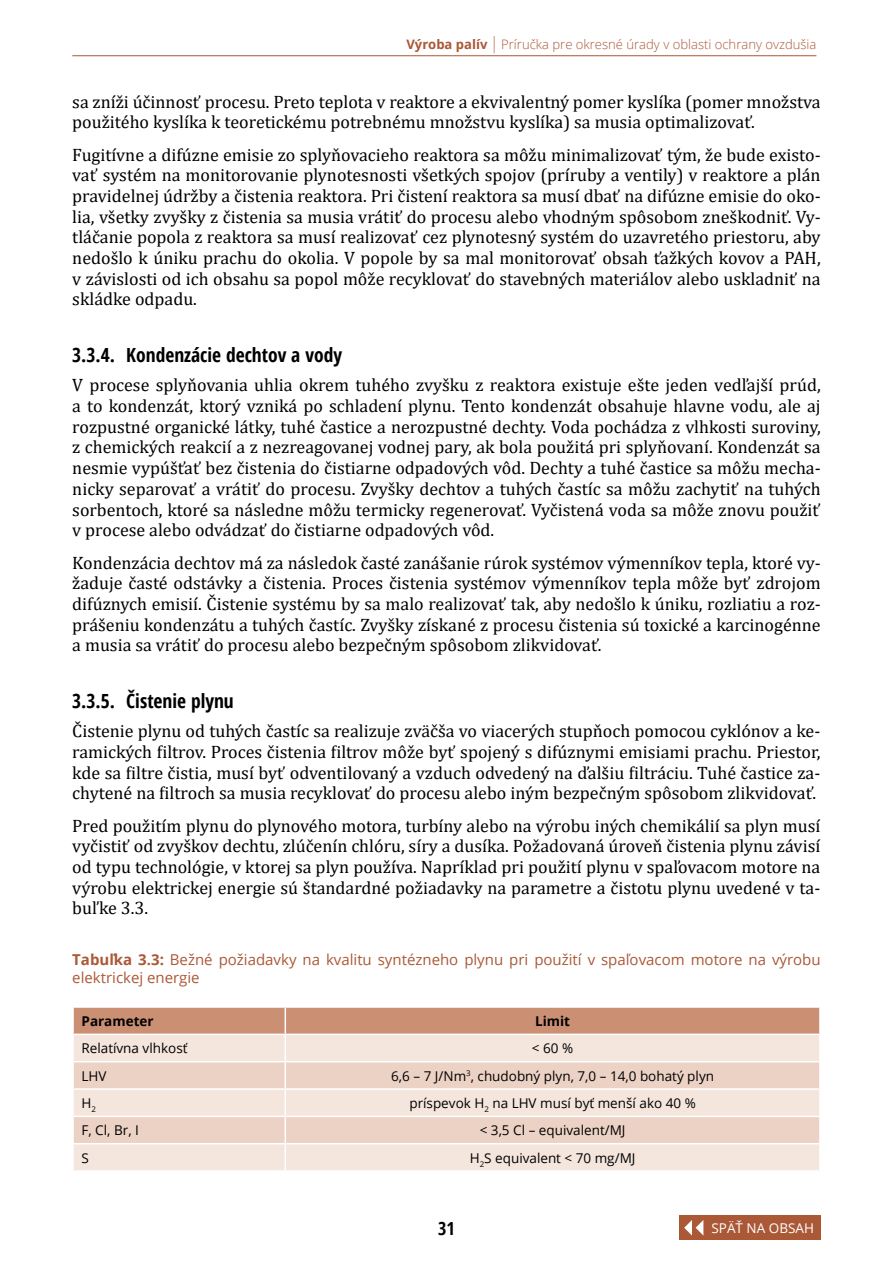
<style>
.page{position:relative;width:893px;height:1263px;background:#fff}
.page>*{position:absolute;margin:0;border:0;box-sizing:border-box;transform-origin:0 0}
.Podnadpis_2{font:700 condensed 19.5px "Open Sans";color:#000}
.Prvý_odstavec{font:18px/20.7px "Cambria";color:#000;text-align:justify}
.t1{font:700 condensed 18px "Open Sans";color:#000}
.popis_tabuľky{font:15px/18px "Open Sans";color:#ab5836}
.obsah_tabuľky{font:13.5px "Open Sans";color:#000}
.obsah_tabuľky-2{font:700 13.5px "Open Sans";color:#000}
.t2{font:13.5px "Open Sans";color:#fff}
.t3{font:300 13.05px "Open Sans";color:#ab5836}
.s1{font-weight:700}
.s2{font-size:16.95px}
</style>
<div class="page">
<hr style="left:72px;top:55px;width:744px;height:1px;background:#ab5836">
<div style="left:679px;top:1215px;width:142px;height:25px;background:#ab5836"></div>
<svg style="left:684px;top:1220px;width:19px;height:15px"></svg>
<svg style="left:73px;top:1008px;width:747px;height:162px;background:#ebd2c5"></svg>
<hr style="left:72px;top:1035px;width:2px;height:26px;background:#fff">
<hr style="left:819px;top:1035px;width:2px;height:26px;background:#fff">
<hr style="left:72px;top:1062px;width:2px;height:26px;background:#fff">
<hr style="left:819px;top:1062px;width:2px;height:26px;background:#fff">
<hr style="left:72px;top:1090px;width:2px;height:25px;background:#fff">
<hr style="left:819px;top:1090px;width:2px;height:25px;background:#fff">
<hr style="left:72px;top:1117px;width:2px;height:26px;background:#fff">
<hr style="left:819px;top:1117px;width:2px;height:26px;background:#fff">
<hr style="left:72px;top:1144px;width:2px;height:26px;background:#fff">
<hr style="left:819px;top:1144px;width:2px;height:26px;background:#fff">
<hr style="left:72px;top:1008px;width:2px;height:25px;background:#fff">
<hr style="left:819px;top:1008px;width:2px;height:25px;background:#fff">
<hr style="left:72px;top:1033px;width:213px;height:2px;background:#fff">
<hr style="left:285px;top:1033px;width:536px;height:2px;background:#fff">
<p class="t3" style="left:406px;top:36px;width:411px"><span class="s1">Výroba palív</span> <span class="s2">|</span> Príručka pre okresné úrady v oblasti ochrany ovzdušia</p>
<p class="Prvý_odstavec" style="left:72px;top:91px;width:750px">sa zníži účinnosť procesu. Preto teplota v reaktore a ekvivalentný pomer kyslíka (pomer množstva použitého kyslíka k teoretickému potrebnému množstvu kyslíka) sa musia optimalizovať.</p>
<p class="Prvý_odstavec" style="left:72px;top:144px;width:750px">Fugitívne a difúzne emisie zo splyňovacieho reaktora sa môžu minimalizovať tým, že bude existo&shy;vať systém na monitorovanie plynotesnosti všetkých spojov (príruby a ventily) v reaktore a plán pravidelnej údržby a čistenia reaktora. Pri čistení reaktora sa musí dbať na difúzne emisie do oko&shy;lia, všetky zvyšky z čistenia sa musia vrátiť do procesu alebo vhodným spôsobom zneškodniť. Vy&shy;tláčanie popola z reaktora sa musí realizovať cez plynotesný systém do uzavretého priestoru, aby nedošlo k úniku prachu do okolia. V popole by sa mal monitorovať obsah ťažkých kovov a PAH, v závislosti od ich obsahu sa popol môže recyklovať do stavebných materiálov alebo uskladniť na skládke odpadu.</p>
<p class="Podnadpis_2" style="left:72px;top:341px;width:271px">3.3.4. Kondenzácie dechtov a vody</p>
<p class="Prvý_odstavec" style="left:72px;top:375px;width:750px">V procese splyňovania uhlia okrem tuhého zvyšku z reaktora existuje ešte jeden vedľajší prúd, a to kondenzát, ktorý vzniká po schladení plynu. Tento kondenzát obsahuje hlavne vodu, ale aj rozpustné organické látky, tuhé častice a nerozpustné dechty. Voda pochádza z vlhkosti suroviny, z chemických reakcií a z nezreagovanej vodnej pary, ak bola použitá pri splyňovaní. Kondenzát sa nesmie vypúšťať bez čistenia do čistiarne odpadových vôd. Dechty a tuhé častice sa môžu mecha&shy;nicky separovať a vrátiť do procesu. Zvyšky dechtov a tuhých častíc sa môžu zachytiť na tuhých sorbentoch, ktoré sa následne môžu termicky regenerovať. Vyčistená voda sa môže znovu použiť v procese alebo odvádzať do čistiarne odpadových vôd.</p>
<p class="Prvý_odstavec" style="left:72px;top:552px;width:750px">Kondenzácia dechtov má za následok časté zanášanie rúrok systémov výmenníkov tepla, ktoré vy&shy;žaduje časté odstávky a čistenia. Proces čistenia systémov výmenníkov tepla môže byť zdrojom difúznych emisií. Čistenie systému by sa malo realizovať tak, aby nedošlo k úniku, rozliatiu a roz&shy;prášeniu kondenzátu a tuhých častíc. Zvyšky získané z procesu čistenia sú toxické a karcinogénne a musia sa vrátiť do procesu alebo bezpečným spôsobom zlikvidovať.</p>
<p class="Podnadpis_2" style="left:72px;top:687px;width:163px">3.3.5. Čistenie plynu</p>
<p class="Prvý_odstavec" style="left:72px;top:721px;width:750px">Čistenie plynu od tuhých častíc sa realizuje zväčša vo viacerých stupňoch pomocou cyklónov a ke&shy;ramických filtrov. Proces čistenia filtrov môže byť spojený s difúznymi emisiami prachu. Priestor, kde sa filtre čistia, musí byť odventilovaný a vzduch odvedený na ďalšiu filtráciu. Tuhé častice za&shy;chytené na filtroch sa musia recyklovať do procesu alebo iným bezpečným spôsobom zlikvidovať.</p>
<p class="Prvý_odstavec" style="left:72px;top:815px;width:750px">Pred použitím plynu do plynového motora, turbíny alebo na výrobu iných chemikálií sa plyn musí vyčistiť od zvyškov dechtu, zlúčenín chlóru, síry a dusíka. Požadovaná úroveň čistenia plynu závisí od typu technológie, v ktorej sa plyn používa. Napríklad pri použití plynu v spaľovacom motore na výrobu elektrickej energie sú štandardné požiadavky na parametre a čistotu plynu uvedené v ta&shy;buľke 3.3.</p>
<p class="popis_tabuľky" style="left:72px;top:950px;width:750px"><span class="s1">Tabuľka 3.3:</span> Bežné požiadavky na kvalitu syntézneho plynu pri použití v spaľovacom motore na výrobu elektrickej energie</p>
<p class="obsah_tabuľky-2" style="left:82px;top:1011px;width:74px">Parameter</p>
<p class="obsah_tabuľky-2" style="left:535px;top:1011px;width:36px">Limit</p>
<p class="obsah_tabuľky" style="left:82px;top:1039px;width:108px">Relatívna vlhkosť</p>
<p class="obsah_tabuľky" style="left:532px;top:1039px;width:43px">&lt; 60 %</p>
<p class="obsah_tabuľky" style="left:82px;top:1066px;width:27px">LHV</p>
<p class="obsah_tabuľky" style="left:391px;top:1066px;width:324px">6,6 – 7 J/Nm<sup>3</sup>, chudobný plyn, 7,0 – 14,0 bohatý plyn</p>
<p class="obsah_tabuľky" style="left:82px;top:1094px;width:16px">H<sub>2</sub></p>
<p class="obsah_tabuľky" style="left:409px;top:1094px;width:288px">príspevok H<sub>2</sub> na LHV musí byť menší ako 40 %</p>
<p class="obsah_tabuľky" style="left:82px;top:1121px;width:59px">F, Cl, Br, I</p>
<p class="obsah_tabuľky" style="left:480px;top:1121px;width:147px">&lt; 3,5 Cl – equivalent/MJ</p>
<p class="obsah_tabuľky" style="left:82px;top:1148px;width:9px">S</p>
<p class="obsah_tabuľky" style="left:470px;top:1148px;width:167px">H<sub>2</sub>S equivalent &lt; 70 mg/MJ</p>
<p class="t1" style="left:438px;top:1216px;width:18px">31</p>
<p class="t2" style="left:711px;top:1219px;width:104px">SPÄŤ NA OBSAH</p>
</div>
